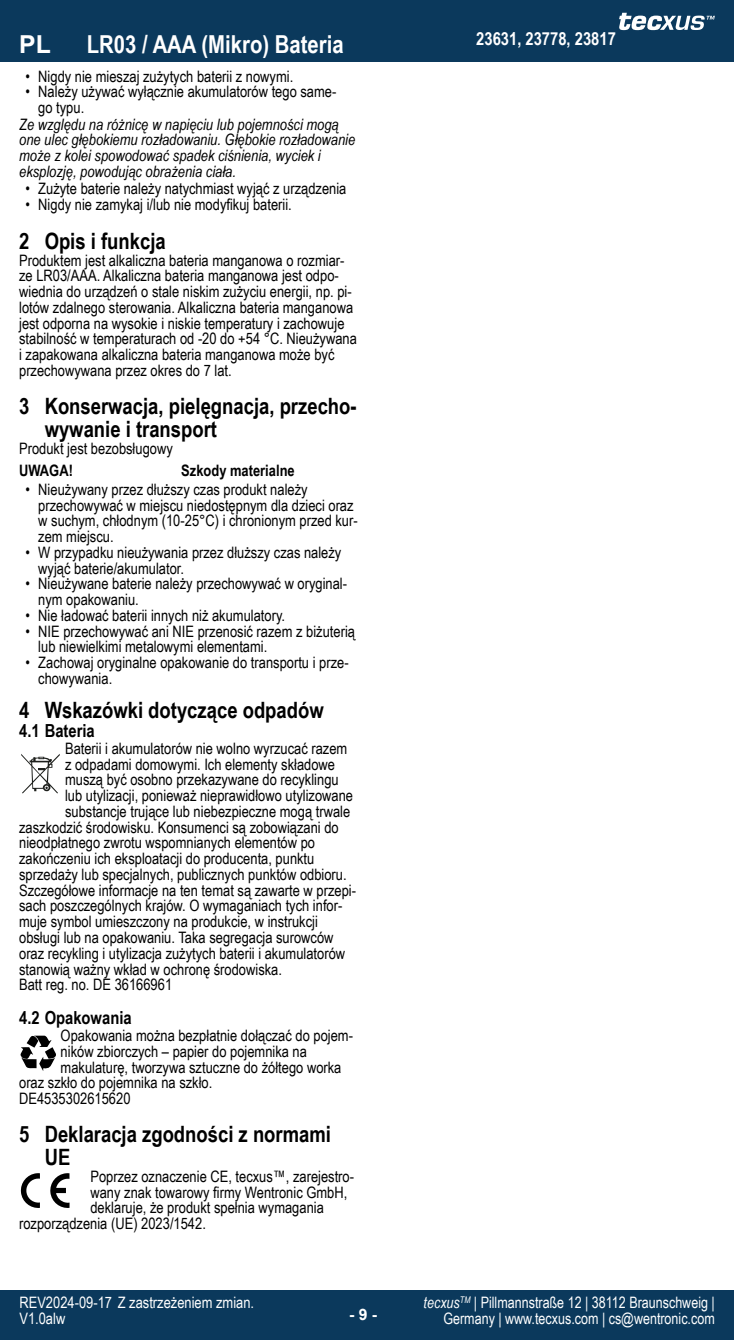
<style>
.page{position:relative;width:734px;height:1340px;background:#fff}
.page>*{position:absolute;margin:0;border:0;box-sizing:border-box;transform-origin:0 0}
.t1{font:700 24.75px "Arial Narrow";color:#fff}
.t2{font:700 24.75px "Arial";color:#fff}
.t3{font:700 22.5px/22.5px "Arial Narrow";color:#000}
.t4{font:700 18px "Arial Narrow";color:#000}
.t5{font:700 18px "Arial Narrow";color:#fff}
.t6{font:15.75px/15.8px "Arial Narrow";color:#000}
.t7{font:italic 15.75px/15.8px "Arial Narrow";color:#000}
.t8{font:15.75px/15.8px "Arial Narrow";color:#fff;text-align:right}
.t9{font:700 15.75px "Arial Narrow";color:#000}
.t10{font:700 15.75px "Arial";color:#fff}
.s1{font-style:italic}
</style>
<div class="page">
<div style="left:0;top:0;width:733px;height:62px;background:#0b395c"></div>
<svg style="left:619px;top:13px;width:95px;height:17px"></svg>
<div style="left:0;top:1290px;width:733px;height:49px;background:#0b395c"></div>
<svg style="left:21px;top:754px;width:39px;height:39px"></svg>
<svg style="left:21px;top:1035px;width:35px;height:36px"></svg>
<svg style="left:20px;top:1173px;width:20px;height:35px"></svg>
<svg style="left:50px;top:1173px;width:20px;height:35px"></svg>
<h1 class="t2" style="left:19px;top:26px;width:33px">PL</h1>
<h1 class="t1" style="left:87px;top:25px;width:258px">LR03 / AAA (Mikro) Bateria</h1>
<p class="t6" style="left:26px;top:68px;width:269px">• Nigdy nie mieszaj zużytych baterii z nowymi.</p>
<p class="t6" style="left:38px;top:83px;width:299px;text-indent:-13px">• Należy używać wyłącznie akumulatorów tego same&shy;go typu.</p>
<p class="t7" style="left:19px;top:116px;width:337px">Ze względu na różnicę w napięciu lub pojemności mogą one ulec głębokiemu rozładowaniu. Głębokie rozładowanie może z kolei spowodować spadek ciśnienia, wyciek i eksplozję, powodując obrażenia ciała.</p>
<p class="t6" style="left:26px;top:180px;width:322px">• Zużyte baterie należy natychmiast wyjąć z urządzenia</p>
<p class="t6" style="left:26px;top:196px;width:268px">• Nigdy nie zamykaj i/lub nie modyfikuj baterii.</p>
<h2 class="t3" style="left:19px;top:228px;width:148px">2 Opis i funkcja</h2>
<p class="t6" style="left:19px;top:251px;width:339px">Produktem jest alkaliczna bateria manganowa o rozmiar&shy;ze LR03/AAA. Alkaliczna bateria manganowa jest odpo&shy;wiednia do urządzeń o stale niskim zużyciu energii, np. pi&shy;lotów zdalnego sterowania. Alkaliczna bateria manganowa jest odporna na wysokie i niskie temperatury i zachowuje stabilność w temperaturach od -20 do +54 °C. Nieużywana i zapakowana alkaliczna bateria manganowa może być przechowywana przez okres do 7 lat.</p>
<h2 class="t3" style="left:45px;top:394px;width:313px;text-indent:-26px">3 Konserwacja, pielęgnacja, przecho&shy;wywanie i transport</h2>
<p class="t6" style="left:19px;top:439px;width:155px">Produkt jest bezobsługowy</p>
<p class="t9" style="left:19px;top:458px;width:55px">UWAGA!</p>
<p class="t9" style="left:181px;top:458px;width:115px">Szkody materialne</p>
<p class="t6" style="left:38px;top:481px;width:321px;text-indent:-13px">• Nieużywany przez dłuższy czas produkt należy przechowywać w miejscu niedostępnym dla dzieci oraz w suchym, chłodnym (10-25°C) i chronionym przed kur&shy;zem miejscu.</p>
<p class="t6" style="left:38px;top:544px;width:304px;text-indent:-13px">• W przypadku nieużywania przez dłuższy czas należy wyjąć baterie/akumulator.</p>
<p class="t6" style="left:38px;top:575px;width:310px;text-indent:-13px">• Nieużywane baterie należy przechowywać w oryginal&shy;nym opakowaniu.</p>
<p class="t6" style="left:26px;top:607px;width:261px">• Nie ładować baterii innych niż akumulatory.</p>
<p class="t6" style="left:38px;top:622px;width:318px;text-indent:-13px">• NIE przechowywać ani NIE przenosić razem z biżuterią lub niewielkimi metalowymi elementami.</p>
<p class="t6" style="left:38px;top:654px;width:312px;text-indent:-13px">• Zachowaj oryginalne opakowanie do transportu i prze&shy;chowywania.</p>
<h2 class="t3" style="left:19px;top:697px;width:306px">4 Wskazówki dotyczące odpadów</h2>
<p class="t4" style="left:19px;top:717px;width:77px">4.1 Bateria</p>
<p class="t6" style="left:65px;top:740px;width:284px">Baterii i akumulatorów nie wolno wyrzucać razem</p>
<p class="t6" style="left:65px;top:755px;width:271px">z odpadami domowymi. Ich elementy składowe</p>
<p class="t6" style="left:65px;top:771px;width:275px">muszą być osobno przekazywane do recyklingu</p>
<p class="t6" style="left:65px;top:787px;width:289px">lub utylizacji, ponieważ nieprawidłowo utylizowane</p>
<p class="t6" style="left:65px;top:803px;width:286px">substancje trujące lub niebezpieczne mogą trwale</p>
<p class="t6" style="left:19px;top:818px;width:321px">zaszkodzić środowisku. Konsumenci są zobowiązani do</p>
<p class="t6" style="left:19px;top:834px;width:297px">nieodpłatnego zwrotu wspomnianych elementów po</p>
<p class="t6" style="left:19px;top:850px;width:297px">zakończeniu ich eksploatacji do producenta, punktu</p>
<p class="t6" style="left:19px;top:866px;width:329px">sprzedaży lub specjalnych, publicznych punktów odbioru.</p>
<p class="t6" style="left:19px;top:881px;width:338px">Szczegółowe informacje na ten temat są zawarte w przepi-</p>
<p class="t6" style="left:19px;top:897px;width:325px">sach poszczególnych krajów. O wymaganiach tych infor-</p>
<p class="t6" style="left:19px;top:913px;width:300px">muje symbol umieszczony na produkcie, w instrukcji</p>
<p class="t6" style="left:19px;top:929px;width:316px">obsługi lub na opakowaniu. Taka segregacja surowców</p>
<p class="t6" style="left:19px;top:944px;width:327px">oraz recykling i utylizacja zużytych baterii i akumulatorów</p>
<p class="t6" style="left:19px;top:960px;width:264px">stanowią ważny wkład w ochronę środowiska.</p>
<p class="t6" style="left:19px;top:976px;width:154px">Batt reg. no. DE 36166961</p>
<p class="t4" style="left:19px;top:1004px;width:114px">4.2 Opakowania</p>
<p class="t6" style="left:61px;top:1027px;width:294px">Opakowania można bezpłatnie dołączać do pojem-</p>
<p class="t6" style="left:61px;top:1042px;width:248px">ników zbiorczych – papier do pojemnika na</p>
<p class="t6" style="left:61px;top:1058px;width:282px">makulaturę, tworzywa sztuczne do żółtego worka</p>
<p class="t6" style="left:19px;top:1074px;width:195px">oraz szkło do pojemnika na szkło.</p>
<p class="t6" style="left:19px;top:1090px;width:113px">DE4535302615620</p>
<h2 class="t3" style="left:45px;top:1122px;width:288px;text-indent:-26px">5 Deklaracja zgodności z normami<br>UE</h2>
<p class="t6" style="left:90px;top:1167px;width:265px">Poprzez oznaczenie CE, tecxus™, zarejestro-</p>
<p class="t6" style="left:90px;top:1183px;width:258px">wany znak towarowy firmy Wentronic GmbH,</p>
<p class="t6" style="left:90px;top:1199px;width:235px">deklaruje, że produkt spełnia wymagania</p>
<p class="t6" style="left:19px;top:1215px;width:188px">rozporządzenia (UE) 2023/1542.</p>
<p class="t8" style="left:19px;top:1293px;width:236px;text-align:left">REV2024-09-17 Z zastrzeżeniem zmian.<br>V1.0alw</p>
<p class="t10" style="left:349px;top:1303px;width:30px">- 9 -</p>
<p class="t5" style="left:476px;top:25px;width:141px">23631, 23778, 23817</p>
<p class="t8" style="left:423px;top:1293px;width:292px"><span class="s1">tecxus</span><sup>TM</sup> | Pillmannstraße 12 | 38112 Braunschweig |<br>Germany | www.tecxus.com | cs@wentronic.com</p>
</div>
